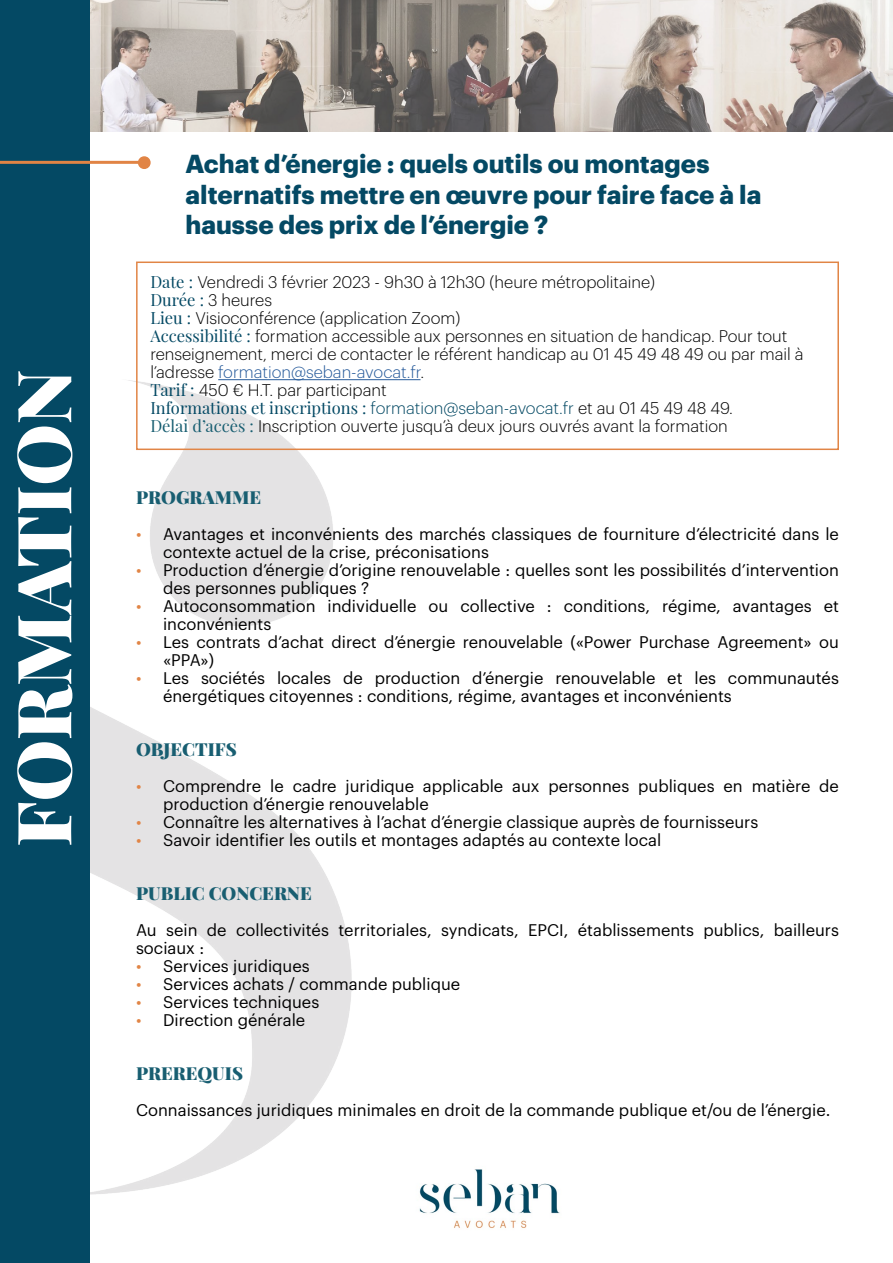
<style>
.page{position:relative;width:893px;height:1263px;background:#fff}
.page>*{position:absolute;margin:0;border:0;box-sizing:border-box;transform-origin:0 0}
.t1{font:900 75px "Playfair Display";letter-spacing:-.005em;color:#fff}
.t2{font:700 25.5px/30.6px "Graphik";color:#044964}
.t3{font:900 18px "Playfair Display";color:#185e71}
.t4{font:16.5px/18px "Graphik";color:#000}
.t5{font:300 16.5px/18px "Graphik";color:#000}
.t6{font:16.5px "Playfair Display";color:#044964}
.s1{font-family:"Playfair Display";font-weight:400;color:#044964}
.s2{color:#275b9b}
.s3{font-family:"Graphik";font-weight:300}
.s4{font-family:"Graphik";font-weight:300;color:#000}
.s5{font-family:"Playfair Display";font-weight:400;color:#185e71}
.s6{color:#e18546}
</style>
<div class="page">
<img style="left:89px;top:155px;width:435px;height:1108px">
<img style="left:89px;top:0;width:804px;height:132px">
<div style="left:0;top:0;width:89px;height:1263px;background:#044964"></div>
<hr style="left:0;top:161px;width:146px;height:3px;background:#e18445">
<div style="left:139px;top:157px;width:11px;height:11px;background:#e18445;border-radius:50%"></div>
<div style="left:138px;top:156px;width:13px;height:13px;border:2px solid #e18445;border-radius:50%"></div>
<hr style="left:218px;top:379px;width:202px;height:1px;background:#275b9b">
<div style="left:136px;top:261px;width:703px;height:189px;border:2px solid #e18546"></div>
<img style="left:412px;top:1162px;width:148px;height:80px">
<h1 class="t1" style="left:-5px;top:847px;width:479px;rotate:-90deg">FORMATION</h1>
<h2 class="t2" style="left:185px;top:146px;width:577px">Achat d’énergie : quels outils ou montages alternatifs mettre en œuvre pour faire face à la hausse des prix de l’énergie ?</h2>
<p class="t5" style="left:150px;top:272px;width:655px"><span class="s1">Date :</span> Vendredi 3 février 2023 - 9h30 à 12h30 (heure métropolitaine)<br><span class="s1">Durée :</span> 3 heures<br><span class="s1">Lieu :</span> Visioconférence (application Zoom)<br><span class="s1">Accessibilité :</span> formation accessible aux personnes en situation de handicap. Pour tout renseignement, merci de contacter le référent handicap au 01 45 49 48 49 ou par mail à l’adresse <span class="s2">formation@seban-avocat.fr</span>.<br><span class="s1">Tarif :</span> 450 € H.T. par participant</p>
<p class="t6" style="left:150px;top:398px;width:584px">Informations et inscriptions : <span class="s3">formation@seban-avocat.fr</span> <span class="s4">et au 01 45 49 48 49.</span></p>
<p class="t5" style="left:150px;top:416px;width:579px"><span class="s5">Délai d’accès :</span> Inscription ouverte jusqu’à deux jours ouvrés avant la formation</p>
<p class="t3" style="left:136px;top:486px;width:127px">PROGRAMME</p>
<p class="t4" style="left:163px;top:524px;width:677px;text-indent:-27px"><span class="s6">•</span> Avantages et inconvénients des marchés classiques de fourniture d’électricité dans le contexte actuel de la crise, préconisations</p>
<p class="t4" style="left:163px;top:560px;width:677px;text-indent:-27px"><span class="s6">•</span> Production d’énergie d’origine renouvelable : quelles sont les possibilités d’intervention des personnes publiques ?</p>
<p class="t4" style="left:163px;top:596px;width:677px;text-indent:-27px"><span class="s6">•</span> Autoconsommation individuelle ou collective : conditions, régime, avantages et inconvénients</p>
<p class="t4" style="left:163px;top:632px;width:677px;text-indent:-27px"><span class="s6">•</span> Les contrats d’achat direct d’énergie renouvelable («Power Purchase Agreement» ou «PPA»)</p>
<p class="t4" style="left:163px;top:668px;width:677px;text-indent:-27px"><span class="s6">•</span> Les sociétés locales de production d’énergie renouvelable et les communautés énergétiques citoyennes : conditions, régime, avantages et inconvénients</p>
<p class="t3" style="left:136px;top:738px;width:102px">OBJECTIFS</p>
<p class="t4" style="left:163px;top:776px;width:677px;text-indent:-27px"><span class="s6">•</span> Comprendre le cadre juridique applicable aux personnes publiques en matière de production d’énergie renouvelable</p>
<p class="t4" style="left:136px;top:812px;width:624px"><span class="s6">•</span> Connaître les alternatives à l’achat d’énergie classique auprès de fournisseurs</p>
<p class="t4" style="left:136px;top:830px;width:527px"><span class="s6">•</span> Savoir identifier les outils et montages adaptés au contexte local</p>
<p class="t3" style="left:136px;top:882px;width:177px">PUBLIC CONCERNE</p>
<p class="t4" style="left:136px;top:920px;width:704px">Au sein de collectivités territoriales, syndicats, EPCI, établissements publics, bailleurs sociaux :</p>
<p class="t4" style="left:136px;top:956px;width:175px"><span class="s6">•</span> Services juridiques</p>
<p class="t4" style="left:136px;top:974px;width:326px"><span class="s6">•</span> Services achats / commande publique</p>
<p class="t4" style="left:136px;top:992px;width:185px"><span class="s6">•</span> Services techniques</p>
<p class="t4" style="left:136px;top:1010px;width:171px"><span class="s6">•</span> Direction générale</p>
<p class="t3" style="left:136px;top:1062px;width:108px">PREREQUIS</p>
<p class="t4" style="left:136px;top:1100px;width:696px">Connaissances juridiques minimales en droit de la commande publique et/ou de l’énergie.</p>
</div>
